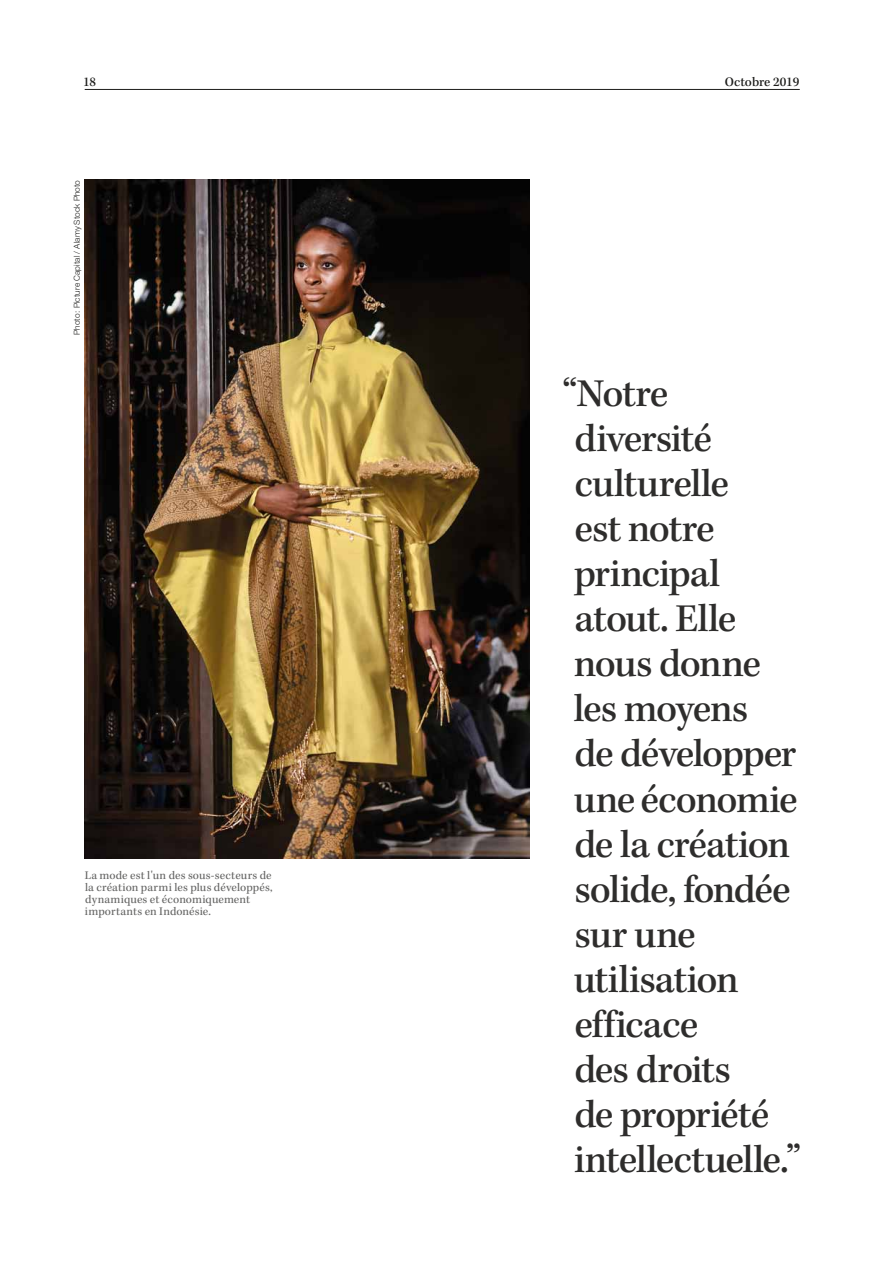
<style>
.page{position:relative;width:893px;height:1263px;background:#fff}
.page>*{position:absolute;margin:0;border:0;box-sizing:border-box;transform-origin:0 0}
.t1{font:500 40.5px/45px "Kepler Std";letter-spacing:-.03em;color:#2e2d2c}
.t2{font:500 13.5px "Kepler Std";color:#1d1d1b}
.t3{font:12px/12px "Kepler Std";letter-spacing:.01em;color:#646463}
.t4{font:300 8.25px "Helvetica Neue LT Std";letter-spacing:.01em;color:#1d1d1b}
</style>
<div class="page">
<hr style="left:85px;top:89px;width:714px;height:1px;background:#1d1d1b">
<img style="left:85px;top:180px;width:444px;height:678px">
<p class="t2" style="left:83px;top:77px;width:14px">18</p>
<p class="t2" style="left:724px;top:77px;width:76px">Octobre 2019</p>
<p class="t4" style="left:74px;top:335px;width:156px;rotate:-90deg">Photo : Picture Capital / Alamy Stock Photo</p>
<p class="t3" style="left:85px;top:870px;width:189px">La mode est l'un des sous-secteurs de la création parmi les plus développés, dynamiques et économiquement importants en Indonésie.</p>
<p class="t1" style="left:562px;top:374px;width:240px">“Notre diversité culturelle<br>est notre principal atout. Elle nous donne les moyens<br>de développer une économie de la création solide, fondée sur une utilisation efficace<br>des droits<br>de propriété intellectuelle.”</p>
</div>
